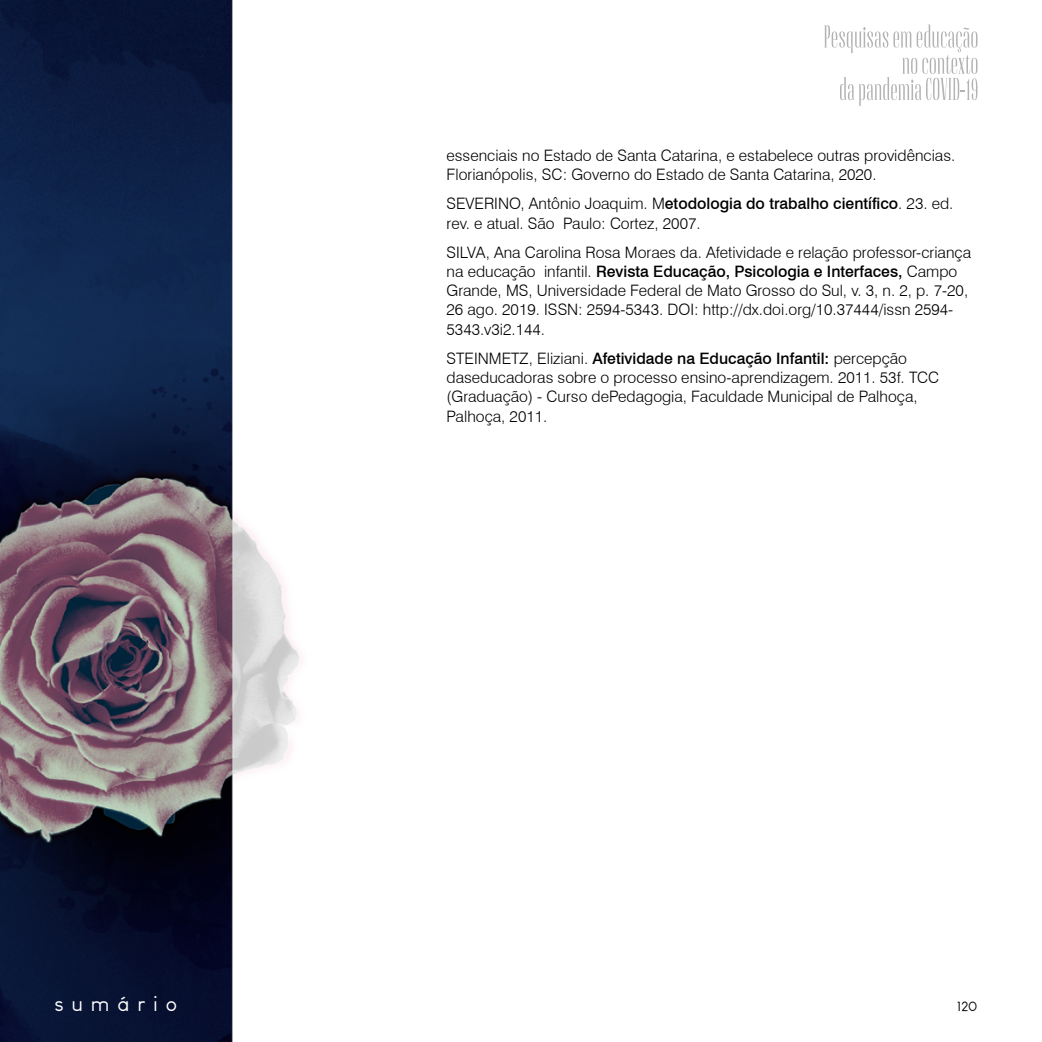
<style>
.page{position:relative;width:1042px;height:1042px;background:#fff}
.page>*{position:absolute;margin:0;border:0;box-sizing:border-box;transform-origin:0 0}
.t1{font:21px "Louis George Cafe";letter-spacing:.375em;color:#fff}
.t2{font:300 15.75px/19.2px "Swiss 721 BT";color:#000}
.t3{font:14px "Louis George Cafe";color:#000}
.s1{font-weight:500}
</style>
<div class="page">
<img style="left:0;top:0;width:301px;height:1042px">
<svg style="left:824px;top:25px;width:153px;height:81px"></svg>
<p class="t2" style="left:446px;top:145px;width:510px">essenciais no Estado de Santa Catarina, e estabelece outras providências.<br>Florianópolis, SC: Governo do Estado de Santa Catarina, 2020.</p>
<p class="t2" style="left:446px;top:194px;width:508px">SEVERINO, Antônio Joaquim. M<span class="s1">etodologia do trabalho científico</span>. 23. ed. rev. e atual. São Paulo: Cortez, 2007.</p>
<p class="t2" style="left:446px;top:242px;width:526px">SILVA, Ana Carolina Rosa Moraes da. Afetividade e relação professor-criança na educação infantil. <span class="s1">Revista Educação, Psicologia e Interfaces,</span> Campo Grande, MS, Universidade Federal de Mato Grosso do Sul, v. 3, n. 2, p. 7-20, 26 ago. 2019. ISSN: 2594-5343. DOI: http://dx.doi.org/10.37444/issn 2594- 5343.v3i2.144.</p>
<p class="t2" style="left:446px;top:348px;width:494px">STEINMETZ, Eliziani. <span class="s1">Afetividade na Educação Infantil:</span> percepção daseducadoras sobre o processo ensino-aprendizagem. 2011. 53f. TCC (Graduação) - Curso dePedagogia, Faculdade Municipal de Palhoça, Palhoça, 2011.</p>
<h1 class="t1" style="left:54px;top:991px;width:124px">sumário</h1>
<p class="t3" style="left:957px;top:997px;width:22px">120</p>
</div>
